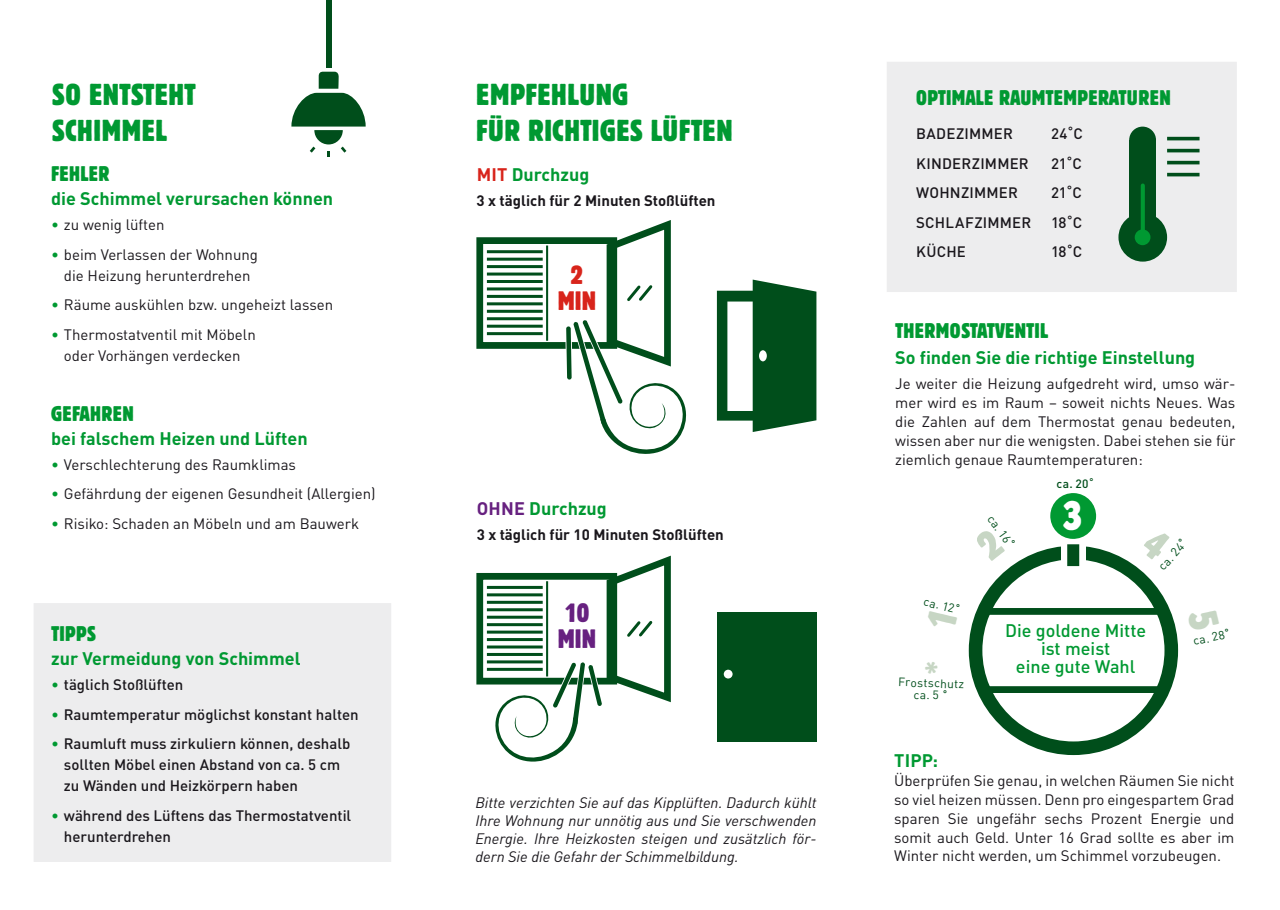
<style>
.page{position:relative;width:1280px;height:910px;background:#fff}
.page>*{position:absolute;margin:0;border:0;box-sizing:border-box;transform-origin:0 0}
.t1{font:condensed 40.8px "Block Berthold BQ";color:#fff}
.t2{font:condensed 30px/36px "Block Berthold BQ";letter-spacing:.02em;color:#009932}
.t3{font:condensed 26.4px/26.4px "Block Berthold BQ";color:#672180}
.t4{font:condensed 26.4px/26.4px "Block Berthold BQ";color:#d8241b;text-align:center}
.t5{font:condensed 21px "Block Berthold BQ";color:#009932}
.t6{font:condensed 21px "Block Berthold BQ";letter-spacing:.02em;color:#009932}
.t7{font:700 18px "DINOT";color:#009932}
.t8{font:500 18px/18px "DINOT";color:#009932;text-align:center}
.t9{font:15px/18.9px "DINOT";color:#1a171c;text-align:center}
.t10{font:500 15px/21px "DINOT";color:#1a171c}
.t11{font:italic 15px/18px "DINOT";color:#1a171c;text-align:justify}
.t12{font:700 15px "DINOT";color:#1a171c}
.t13{font:12px/12px "DINOT";color:#004e1b;text-align:center}
.t14{font:500 12px "DINOT";color:#004e1b}
.s1{color:#009932}
.s2{font-weight:400;color:#009932}
.s3{color:#d8241b}
.s4{color:#672180}
.s5{font-weight:500}
</style>
<div class="page">
<div style="left:34px;top:603px;width:357px;height:259px;background:#ededee"></div>
<div style="left:887px;top:62px;width:350px;height:230px;background:#ededee"></div>
<div style="left:326px;top:0;width:5px;height:67px;background:#004e1b"></div>
<svg style="left:291px;top:72px;width:75px;height:85px"></svg>
<svg style="left:717px;top:280px;width:99px;height:152px"></svg>
<div style="left:759px;top:350px;width:8px;height:11px;background:#fff;border-radius:50%"></div>
<div style="left:476px;top:237px;width:141px;height:112px;border:7px solid #004e1b"></div>
<hr style="left:546px;top:246px;width:2px;height:95px;background:#004e1b">
<hr style="left:487px;top:250px;width:56px;height:3px;background:#004e1b">
<hr style="left:487px;top:258px;width:56px;height:3px;background:#004e1b">
<hr style="left:487px;top:265px;width:56px;height:3px;background:#004e1b">
<hr style="left:487px;top:273px;width:56px;height:3px;background:#004e1b">
<hr style="left:487px;top:280px;width:56px;height:3px;background:#004e1b">
<hr style="left:487px;top:287px;width:56px;height:3px;background:#004e1b">
<hr style="left:487px;top:295px;width:56px;height:3px;background:#004e1b">
<hr style="left:487px;top:302px;width:56px;height:3px;background:#004e1b">
<hr style="left:487px;top:310px;width:56px;height:3px;background:#004e1b">
<hr style="left:487px;top:317px;width:56px;height:3px;background:#004e1b">
<hr style="left:487px;top:325px;width:56px;height:3px;background:#004e1b">
<hr style="left:487px;top:332px;width:56px;height:3px;background:#004e1b">
<svg style="left:565px;top:220px;width:122px;height:234px"></svg>
<div style="left:476px;top:573px;width:141px;height:111px;border:7px solid #004e1b"></div>
<hr style="left:487px;top:586px;width:56px;height:3px;background:#004e1b">
<hr style="left:487px;top:593px;width:56px;height:3px;background:#004e1b">
<hr style="left:487px;top:601px;width:56px;height:3px;background:#004e1b">
<hr style="left:487px;top:608px;width:56px;height:3px;background:#004e1b">
<hr style="left:487px;top:616px;width:56px;height:3px;background:#004e1b">
<hr style="left:487px;top:623px;width:56px;height:3px;background:#004e1b">
<hr style="left:487px;top:631px;width:56px;height:3px;background:#004e1b">
<hr style="left:487px;top:638px;width:56px;height:3px;background:#004e1b">
<hr style="left:487px;top:645px;width:56px;height:3px;background:#004e1b">
<hr style="left:487px;top:653px;width:56px;height:3px;background:#004e1b">
<hr style="left:487px;top:660px;width:56px;height:3px;background:#004e1b">
<hr style="left:487px;top:668px;width:56px;height:3px;background:#004e1b">
<svg style="left:490px;top:555px;width:181px;height:207px"></svg>
<div style="left:717px;top:612px;width:99px;height:130px;background:#004e1b"></div>
<div style="left:724px;top:670px;width:9px;height:8px;background:#fff;border-radius:50%"></div>
<div style="left:1129px;top:140px;width:27px;height:79px;background:#004e1b"></div>
<div style="left:1118px;top:213px;width:49px;height:49px;background:#004e1b;border-radius:50%"></div>
<div style="left:1129px;top:127px;width:27px;height:26px;background:#004e1b;border-radius:50%"></div>
<hr style="left:1141px;top:186px;width:4px;height:52px;background:#009932">
<div style="left:1135px;top:229px;width:15px;height:16px;background:#009932;border-radius:50%"></div>
<hr style="left:1167px;top:137px;width:32px;height:3px;background:#004e1b">
<hr style="left:1167px;top:161px;width:32px;height:3px;background:#004e1b">
<hr style="left:1167px;top:173px;width:32px;height:3px;background:#004e1b">
<hr style="left:1167px;top:149px;width:32px;height:3px;background:#004e1b">
<div style="left:1050px;top:493px;width:46px;height:46px;background:#009932;border-radius:50%"></div>
<div style="left:969px;top:546px;width:209px;height:209px;border:14px solid #004e1b;border-radius:50%"></div>
<div style="left:1061px;top:540px;width:25px;height:25px;background:#fff"></div>
<div style="left:986px;top:608px;width:174px;height:7px;background:#004e1b"></div>
<div style="left:983px;top:686px;width:179px;height:7px;background:#004e1b"></div>
<div style="left:1067px;top:544px;width:12px;height:22px;background:#004e1b"></div>
<h2 class="t2" style="left:52px;top:77px;width:145px">SO ENTSTEHT<br>SCHIMMEL</h2>
<h3 class="t6" style="left:51px;top:162px;width:60px">FEHLER</h3>
<p class="t7" style="left:51px;top:187px;width:283px">die Schimmel verursachen können</p>
<p class="t9" style="left:51px;top:215px;width:115px"><span class="s1">•</span> zu wenig lüften</p>
<p class="t9" style="left:51px;top:244px;width:208px;line-height:21px"><span class="s1">•</span> beim Verlassen der Wohnung die Heizung herunterdrehen</p>
<p class="t9" style="left:51px;top:295px;width:284px"><span class="s1">•</span> Räume auskühlen bzw. ungeheizt lassen</p>
<p class="t9" style="left:51px;top:324px;width:206px;line-height:21px"><span class="s1">•</span> Thermostatventil mit Möbeln oder Vorhängen verdecken</p>
<h3 class="t6" style="left:51px;top:401px;width:84px">GEFAHREN</h3>
<p class="t7" style="left:51px;top:426px;width:258px">bei falschem Heizen und Lüften</p>
<p class="t9" style="left:51px;top:455px;width:246px"><span class="s1">•</span> Verschlechterung des Raumklimas</p>
<p class="t9" style="left:51px;top:484px;width:326px"><span class="s1">•</span> Gefährdung der eigenen Gesundheit (Allergien)</p>
<p class="t9" style="left:51px;top:514px;width:309px"><span class="s1">•</span> Risiko: Schaden an Möbeln und am Bauwerk</p>
<h3 class="t6" style="left:51px;top:621px;width:46px">TIPPS</h3>
<p class="t7" style="left:51px;top:646px;width:251px">zur Vermeidung von Schimmel</p>
<p class="t10" style="left:51px;top:674px;width:134px"><span class="s2">•</span> täglich Stoßlüften</p>
<p class="t10" style="left:51px;top:703px;width:309px"><span class="s2">•</span> Raumtemperatur möglichst konstant halten</p>
<p class="t10" style="left:64px;top:733px;width:288px;text-indent:-13px"><span class="s2">•</span> Raumluft muss zirkuliern können, deshalb sollten Möbel einen Abstand von ca. 5 cm zu Wänden und Heizkörpern haben</p>
<p class="t10" style="left:64px;top:804px;width:289px;text-indent:-13px"><span class="s2">•</span> während des Lüftens das Thermostatventil herunterdrehen</p>
<h2 class="t2" style="left:476px;top:77px;width:258px">EMPFEHLUNG<br>FÜR RICHTIGES LÜFTEN</h2>
<p class="t7" style="left:477px;top:162px;width:114px"><span class="s3">MIT</span> Durchzug</p>
<p class="t12" style="left:477px;top:191px;width:240px">3 x täglich für 2 Minuten Stoßlüften</p>
<h3 class="t4" style="left:558px;top:261px;width:40px">2<br>MIN</h3>
<p class="t7" style="left:477px;top:497px;width:132px"><span class="s4">OHNE</span> Durchzug</p>
<p class="t12" style="left:477px;top:525px;width:249px">3 x täglich für 10 Minuten Stoßlüften</p>
<h3 class="t3" style="left:558px;top:599px;width:40px">10<br>MIN</h3>
<p class="t11" style="left:475px;top:794px;width:343px">Bitte verzichten Sie auf das Kipplüften. Dadurch kühlt Ihre Wohnung nur unnötig aus und Sie verschwenden Energie. Ihre Heizkosten steigen und zusätzlich för&shy;dern Sie die Gefahr der Schimmelbildung.</p>
<h3 class="t5" style="left:916px;top:86px;width:256px">OPTIMALE RAUMTEMPERATUREN</h3>
<p class="t10" style="left:916px;top:123px;width:98px">BADEZIMMER</p>
<p class="t10" style="left:1051px;top:123px;width:33px">24˚C</p>
<p class="t10" style="left:916px;top:152px;width:114px">KINDERZIMMER</p>
<p class="t10" style="left:1051px;top:152px;width:33px">21˚C</p>
<p class="t10" style="left:916px;top:182px;width:103px">WOHNZIMMER</p>
<p class="t10" style="left:1051px;top:182px;width:33px">21˚C</p>
<p class="t10" style="left:916px;top:211px;width:117px">SCHLAFZIMMER</p>
<p class="t10" style="left:1051px;top:211px;width:33px">18˚C</p>
<p class="t10" style="left:916px;top:241px;width:51px">KÜCHE</p>
<p class="t10" style="left:1051px;top:241px;width:33px">18˚C</p>
<h3 class="t5" style="left:895px;top:319px;width:155px">THERMOSTATVENTIL</h3>
<p class="t7" style="left:895px;top:345px;width:302px">So finden Sie die richtige Einstellung</p>
<p class="t9" style="left:895px;top:374px;width:342px;text-align:justify">Je weiter die Heizung aufgedreht wird, umso wär&shy;mer wird es im Raum – soweit nichts Neues. Was die Zahlen auf dem Thermostat genau bedeuten, wissen aber nur die wenigsten. Dabei stehen sie für ziemlich genaue Raumtemperaturen:</p>
<h1 class="t1" style="left:1062px;top:492px;width:22px">3</h1>
<p class="t14" style="left:1056px;top:476px;width:39px">ca. 20˚</p>
<p class="t13" style="left:995px;top:513px;width:38px;rotate:54deg">ca. 16<span class="s5">˚</span></p>
<p class="t13" style="left:1156px;top:564px;width:39px;rotate:-48deg">ca. 24<span class="s5">˚</span></p>
<p class="t13" style="left:925px;top:595px;width:39px;rotate:14deg">ca. 12<span class="s5">˚</span></p>
<p class="t13" style="left:899px;top:675px;width:67px;rotate:2deg">Frostschutz ca. 5 <span class="s5">˚</span></p>
<p class="t8" style="left:1005px;top:621px;width:142px">Die goldene Mitte ist meist<br>eine gute Wahl</p>
<p class="t13" style="left:1192px;top:635px;width:39px;rotate:-12deg">ca. 28<span class="s5">˚</span></p>
<p class="t7" style="left:894px;top:749px;width:45px">TIPP:</p>
<p class="t9" style="left:894px;top:771px;width:342px;text-align:justify">Überprüfen Sie genau, in welchen Räumen Sie nicht so viel heizen müssen. Denn pro eingespartem Grad sparen Sie ungefähr sechs Prozent Energie und somit auch Geld. Unter 16 Grad sollte es aber im Winter nicht werden, um Schimmel vorzubeugen.</p>
</div>
